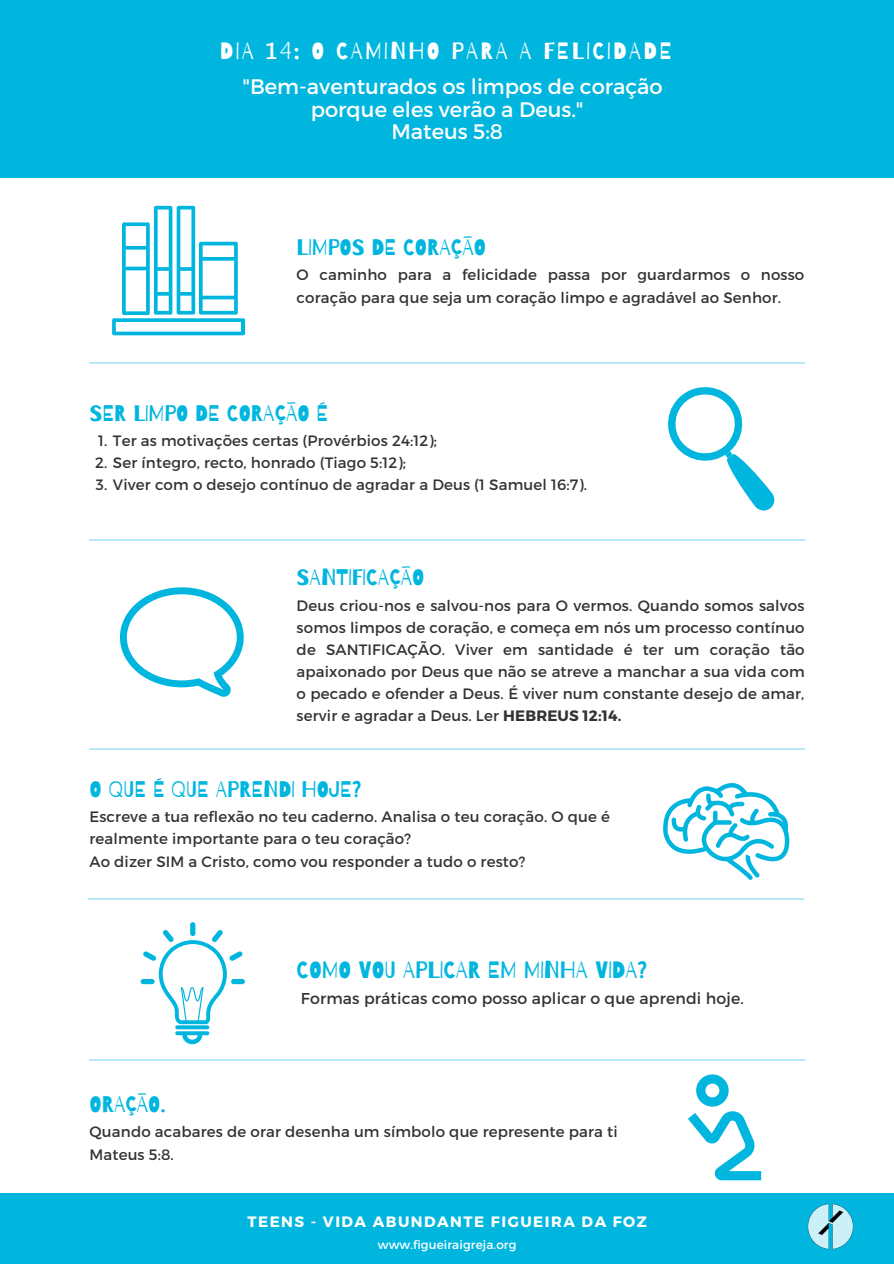
<style>
.page{position:relative;width:894px;height:1264px;background:#fff}
.page>*{position:absolute;margin:0;border:0;box-sizing:border-box;transform-origin:0 0}
.t1{font:23.55px "Barrio";letter-spacing:.1em;color:#fff}
.t2{font:23.55px "Barrio";color:#00b6de}
.t3{font:22.5px "Barrio";color:#00b6de}
.t4{font:21px/22.8px "Montserrat";color:#fff;text-align:center}
.t5{font:15.75px "Montserrat";letter-spacing:.01em;color:#333}
.t6{font:15px/22px "Montserrat";letter-spacing:.01em;color:#333}
.t7{font:700 15px "Montserrat";letter-spacing:.1em;color:#fff}
.t8{font:12px "Montserrat";letter-spacing:.01em;color:#fff}
.s1{font-weight:700}
</style>
<div class="page">
<div style="left:0;top:0;width:893px;height:177px;background:#00b6de"></div>
<svg style="left:112px;top:206px;width:133px;height:129px"></svg>
<hr style="left:89px;top:363px;width:715px;height:1px;background:#00b6de">
<hr style="left:89px;top:539px;width:715px;height:2px;background:#00b6de">
<hr style="left:89px;top:748px;width:715px;height:1px;background:#00b6de">
<hr style="left:88px;top:898px;width:715px;height:1px;background:#00b6de">
<hr style="left:89px;top:1059px;width:715px;height:1px;background:#00b6de">
<svg style="left:663px;top:783px;width:126px;height:96px"></svg>
<svg style="left:120px;top:587px;width:124px;height:109px"></svg>
<svg style="left:182px;top:1035px;width:20px;height:9px"></svg>
<div style="left:190px;top:922px;width:5px;height:14px;background:#00b6de;border-radius:3px"></div>
<svg style="left:143px;top:929px;width:100px;height:95px"></svg>
<svg style="left:175px;top:1025px;width:34px;height:4px"></svg>
<svg style="left:175px;top:1031px;width:34px;height:4px"></svg>
<div style="left:0;top:1193px;width:893px;height:70px;background:#00b6de"></div>
<img style="left:807px;top:1203px;width:47px;height:47px">
<svg style="left:688px;top:1074px;width:73px;height:106px"></svg>
<svg style="left:668px;top:387px;width:107px;height:124px"></svg>
<h1 class="t1" style="left:220px;top:39px;width:453px">DIA 14: O CAMINHO PARA A FELICIDADE</h1>
<h3 class="t4" style="left:242px;top:74px;width:421px">"Bem-aventurados os limpos de coração porque eles verão a Deus."<br>Mateus 5:8</h3>
<h2 class="t3" style="left:296px;top:235px;width:191px">LIMPOS DE CORAÇÃO</h2>
<p class="t6" style="left:296px;top:263px;width:509px">O caminho para a felicidade passa por guardarmos o nosso coração para que seja um coração limpo e agradável ao Senhor.</p>
<h2 class="t3" style="left:89px;top:401px;width:240px">SER LIMPO DE CORAÇÃO É</h2>
<p class="t6" style="left:98px;top:429px;width:340px">1. Ter as motivações certas (Provérbios 24:12);</p>
<p class="t6" style="left:95px;top:451px;width:312px">2. Ser íntegro, recto, honrado (Tiago 5:12);</p>
<p class="t6" style="left:96px;top:473px;width:492px">3. Viver com o desejo contínuo de agradar a Deus (1 Samuel 16:7).</p>
<h2 class="t3" style="left:296px;top:565px;width:129px">SANTIFICAÇÃO</h2>
<p class="t6" style="left:296px;top:593px;width:509px;text-align:justify">Deus criou-nos e salvou-nos para O vermos. Quando somos salvos somos limpos de coração, e começa em nós um processo contínuo de SANTIFICAÇÃO. Viver em santidade é ter um coração tão apaixonado por Deus que não se atreve a manchar a sua vida com o pecado e ofender a Deus. É viver num constante desejo de amar, servir e agradar a Deus. Ler <span class="s1">HEBREUS 12:14.</span></p>
<h2 class="t3" style="left:89px;top:777px;width:273px">O QUE É QUE APRENDI HOJE?</h2>
<p class="t6" style="left:89px;top:805px;width:522px">Escreve a tua reflexão no teu caderno. Analisa o teu coração. O que é realmente importante para o teu coração?<br>Ao dizer SIM a Cristo, como vou responder a tudo o resto?</p>
<h1 class="t2" style="left:296px;top:956px;width:351px">COMO VOU APLICAR EM MINHA VIDA?</h1>
<p class="t5" style="left:301px;top:987px;width:444px">Formas práticas como posso aplicar o que aprendi hoje.</p>
<h2 class="t3" style="left:89px;top:1092px;width:78px">ORAÇÃO.</h2>
<p class="t6" style="left:89px;top:1120px;width:529px">Quando acabares de orar desenha um símbolo que represente para ti<br>Mateus 5:8.</p>
<p class="t7" style="left:247px;top:1211px;width:401px">TEENS - VIDA ABUNDANTE FIGUEIRA DA FOZ</p>
<p class="t8" style="left:378px;top:1236px;width:140px">www.figueiraigreja.org</p>
</div>
